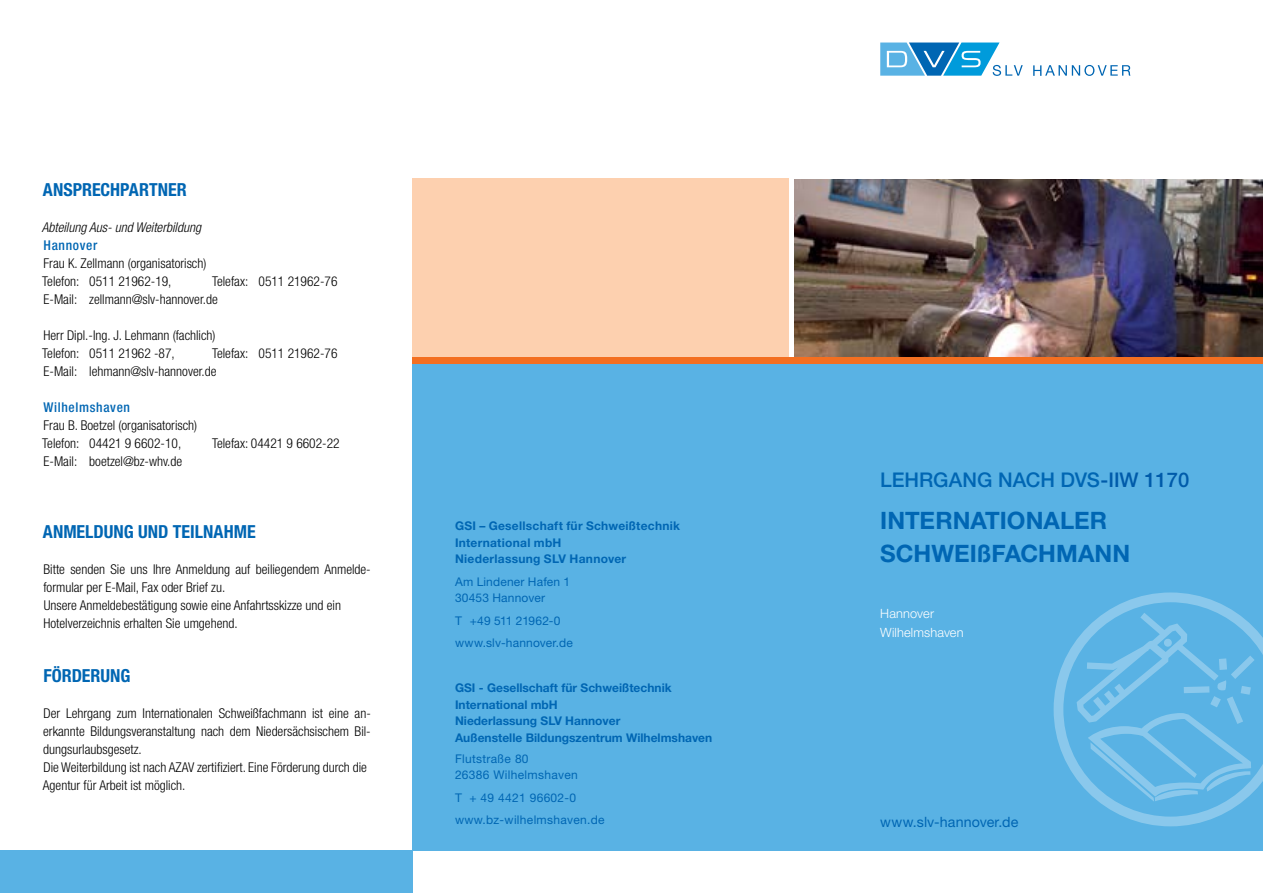
<style>
.page{position:relative;width:1263px;height:893px;background:#fff}
.page>*{position:absolute;margin:0;border:0;box-sizing:border-box;transform-origin:0 0}
.t1{font:700 24px/33px "Helvetica Neue LT Std";color:#0066b3}
.t2{font:500 20.25px "Helvetica Neue LT Std";color:#0066b3}
.t3{font:700 condensed 18px "Helvetica Neue LT Std";color:#0066b3}
.t4{font:14.25px "Helvetica Neue LT Std";letter-spacing:.005em;color:#0066b3}
.t5{font:300 condensed 13.5px/18px "Helvetica Neue LT Std";color:#000}
.t6{font:italic 300 condensed 13.5px "Helvetica Neue LT Std";color:#000}
.t7{font:500 condensed 13.5px "Helvetica Neue LT Std";letter-spacing:.05em;color:#0066b3}
.t8{font:300 12.75px/19.5px "Helvetica Neue LT Std";letter-spacing:.015em;color:#fff}
.t9{font:12px/16.5px "Helvetica Neue LT Std";letter-spacing:.025em;color:#0066b3}
.t10{font:700 12px/16.5px "Helvetica Neue LT Std";color:#0066b3}
.t11{font:700 12px/16.5px "Helvetica Neue LT Std";letter-spacing:.025em;color:#0066b3}
.s1{color:#005baa}
</style>
<div class="page">
<img style="left:794px;top:179px;width:469px;height:178px">
<div style="left:412px;top:357px;width:851px;height:493px;background:#59b2e4"></div>
<div style="left:412px;top:179px;width:377px;height:178px;background:#fdd0af"></div>
<div style="left:0;top:850px;width:412px;height:43px;background:#59b2e4"></div>
<svg style="left:880px;top:43px;width:143px;height:33px"></svg>
<svg style="left:1033px;top:65px;width:97px;height:11px"></svg>
<div style="left:412px;top:357px;width:851px;height:7px;background:#f36f21"></div>
<svg style="left:1053px;top:592px;width:210px;height:234px"></svg>
<svg style="left:1076px;top:613px;width:178px;height:189px"></svg>
<h3 class="t3" style="left:43px;top:179px;width:145px">ANSPRECHPARTNER</h3>
<p class="t6" style="left:42px;top:220px;width:161px">Abteilung Aus- und Weiterbildung</p>
<p class="t7" style="left:44px;top:237px;width:55px">Hannover</p>
<p class="t5" style="left:42px;top:254px;width:166px">Frau K. Zellmann (organisatorisch)<br>Telefon: 0511 21962-19,</p>
<p class="t5" style="left:44px;top:272px;width:295px;text-indent:168px">Telefax: 0511 21962-76<br>E-Mail: zellmann@slv-hannover.de</p>
<p class="t5" style="left:42px;top:326px;width:175px">Herr Dipl.-Ing. J. Lehmann (fachlich)<br>Telefon: 0511 21962 -87,</p>
<p class="t5" style="left:44px;top:344px;width:295px;text-indent:168px">Telefax: 0511 21962-76<br>E-Mail: lehmann@slv-hannover.de</p>
<p class="t7" style="left:43px;top:399px;width:88px">Wilhelmshaven</p>
<p class="t5" style="left:42px;top:416px;width:156px">Frau B. Boetzel (organisatorisch)<br>Telefon: 04421 9 6602-10,</p>
<p class="t5" style="left:212px;top:434px;width:129px">Telefax: 04421 9 6602-22</p>
<p class="t5" style="left:44px;top:452px;width:140px">E-Mail: boetzel@bz-whv.de</p>
<h3 class="t3" style="left:43px;top:521px;width:214px">ANMELDUNG UND TEILNAHME</h3>
<p class="t5" style="left:43px;top:560px;width:329px">Bitte senden Sie uns Ihre Anmeldung auf beiliegendem Anmelde&shy;formular per E-Mail, Fax oder Brief zu.<br>Unsere Anmeldebestätigung sowie eine Anfahrtsskizze und ein Hotelverzeichnis erhalten Sie umgehend.</p>
<h3 class="t3" style="left:43px;top:665px;width:89px">FÖRDERUNG</h3>
<p class="t5" style="left:43px;top:704px;width:329px">Der Lehrgang zum Internationalen Schweißfachmann ist eine an&shy;erkannte Bildungsveranstaltung nach dem Niedersächsischem Bil&shy;dungsurlaubsgesetz.<br>Die Weiterbildung ist nach AZAV zertifiziert. Eine Förderung durch die Agentur für Arbeit ist möglich.</p>
<p class="t11" style="left:455px;top:517px;width:227px">GSI – Gesellschaft für Schweißtechnik<br>International mbH<br>Niederlassung SLV Hannover</p>
<p class="t9" style="left:455px;top:573px;width:117px">Am Lindener Hafen 1<br>30453 Hannover</p>
<p class="t9" style="left:455px;top:609px;width:119px;line-height:22.5px">T +49 511 21962-0 www.slv-hannover.de</p>
<p class="t10" style="left:455px;top:679px;width:259px">GSI - Gesellschaft für Schweißtechnik International mbH<br>Niederlassung SLV Hannover<br>Außenstelle Bildungszentrum Wilhelmshaven</p>
<p class="t9" style="left:455px;top:750px;width:124px">Flutstraße 80<br>26386 Wilhelmshaven</p>
<p class="t9" style="left:455px;top:786px;width:151px;line-height:22.5px">T + 49 4421 96602-0 www.bz-wilhelmshaven.de</p>
<h2 class="t2" style="left:880px;top:468px;width:311px">LEHRGANG NACH DVS<span class="s1">-IIW 1170</span></h2>
<h1 class="t1" style="left:880px;top:503px;width:251px">INTERNATIONALER<br>SCHWEIßFACHMANN</h1>
<p class="t8" style="left:880px;top:603px;width:85px">Hannover<br>Wilhelmshaven</p>
<p class="t4" style="left:880px;top:813px;width:140px">www.slv-hannover.de</p>
</div>
